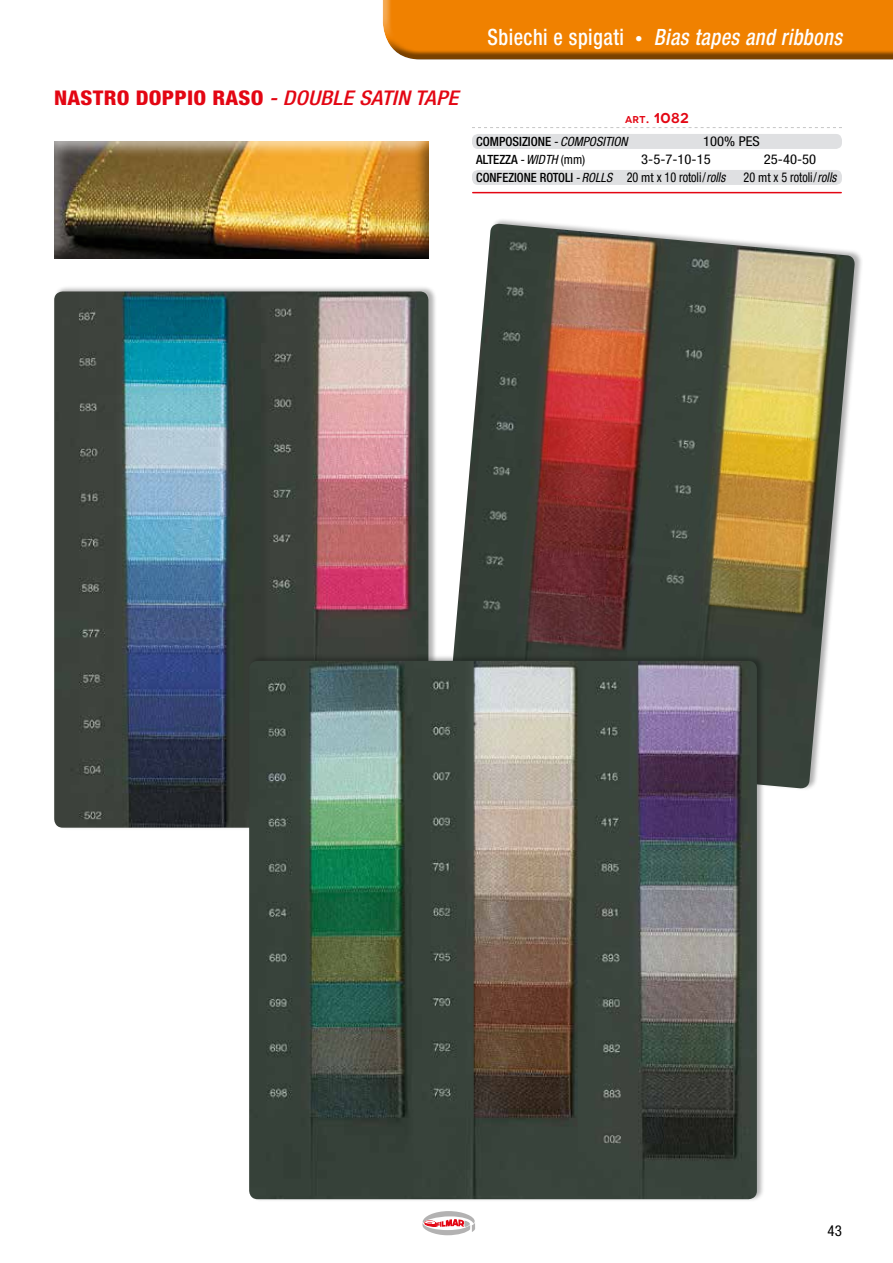
<style>
.page{position:relative;width:893px;height:1263px;background:#fff}
.page>*{position:absolute;margin:0;border:0;box-sizing:border-box;transform-origin:0 0}
.t1{font:italic 500 condensed 22.5px "Helvetica Neue";letter-spacing:.025em;color:#fff;scale:.9 1}
.t2{font:800 condensed 20.25px "Helvetica Neue";letter-spacing:.01em;color:#e30613;scale:1.1 1}
.t3{font:condensed 15px "Helvetica Neue";color:#000}
.t4{font:600 14.25px "Novecentowide";color:#e30613}
.t5{font:condensed 13.5px "Helvetica Neue";color:#000;scale:1.08 1}
.t6{font:condensed 13.5px "Helvetica Neue";color:#000;scale:.9 1}
.t7{font:condensed 13.5px "Helvetica Neue";color:#000;scale:1.08 1}
.t8{font:500 condensed 12.75px "Helvetica Neue";color:#000}
.s1{font-style:normal}
.s2{font-weight:400;font-style:normal;font-size:15px}
.s3{font-weight:500;font-style:italic}
.s4{font-size:10.05px}
.s5{font-weight:400;font-style:italic}
.s6{font-weight:400}
.s7{font-weight:400;font-size:13.5px}
.s8{font-weight:400;font-style:italic;font-size:13.5px}
.s9{font-size:12.75px}
.s10{font-style:italic}
</style>
<div class="page">
<svg style="left:422px;top:1211px;width:53px;height:25px"></svg>
<div style="left:382px;top:0;width:511px;height:62px;background:#000;opacity:.5"></div>
<div style="left:53px;top:285px;width:384px;height:545px;background:#000;opacity:.3"></div>
<img style="left:54px;top:291px;width:374px;height:537px">
<div style="left:445px;top:218px;width:418px;height:573px;background:#000;opacity:.3"></div>
<img style="left:445px;top:224px;width:410px;height:565px">
<div style="left:248px;top:654px;width:517px;height:548px;background:#000;opacity:.3"></div>
<img style="left:249px;top:661px;width:508px;height:538px">
<div style="left:53px;top:139px;width:378px;height:120px;background:#000;opacity:.55"></div>
<svg style="left:472px;top:127px;width:370px;height:1px"></svg>
<div style="left:472px;top:134px;width:370px;height:15px;background:#dfe0e2;border-radius:6px"></div>
<div style="left:472px;top:170px;width:370px;height:15px;background:#dfe0e2;border-radius:6px"></div>
<hr style="left:473px;top:192px;width:368px;height:1px;background:#e30613">
<h1 class="t1" style="left:487px;top:24px;width:395px"><span class="s1">Sbiechi e spigati</span> <span class="s2">•</span> Bias tapes and ribbons</h1>
<h2 class="t2" style="left:54px;top:86px;width:369px">NASTRO DOPPIO RASO <span class="s3">- DOUBLE SATIN TAPE</span></h2>
<p class="t4" style="left:625px;top:109px;width:65px"><span class="s4">art</span>. 1082</p>
<p class="t8" style="left:476px;top:134px;width:153px">COMPOSIZIONE <span class="s5">- COMPOSITION</span></p>
<p class="t7" style="left:703px;top:133px;width:54px">100% PES</p>
<p class="t8" style="left:476px;top:152px;width:111px">ALTEZZA <span class="s5">-WIDTH</span> <span class="s6">(mm)</span></p>
<p class="t5" style="left:641px;top:151px;width:66px">3-5-7-10-15</p>
<p class="t5" style="left:764px;top:151px;width:50px">25-40-50</p>
<p class="t8" style="left:476px;top:170px;width:251px">CONFEZIONE ROTOLI <span class="s5">- ROLLS</span> <span class="s7">20</span> <span class="s6">mt</span> <span class="s7">x 10 rotoli/</span><span class="s8">rolls</span></p>
<p class="t6" style="left:744px;top:169px;width:105px">20 <span class="s9">mt</span> x 5 rotoli/<span class="s10">rolls</span></p>
<p class="t3" style="left:827px;top:1221px;width:16px">43</p>
</div>
